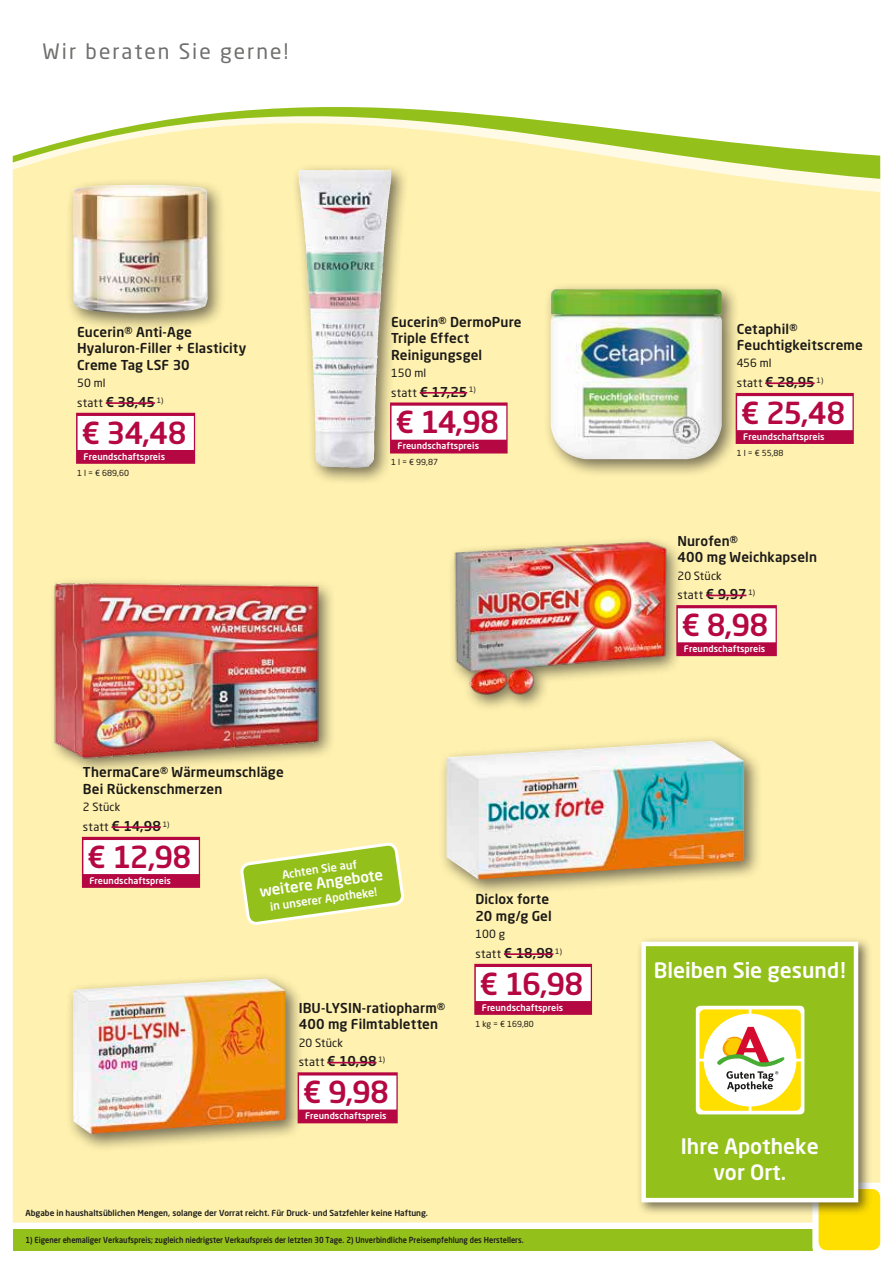
<style>
.page{position:relative;width:893px;height:1263px;background:#fff}
.page>*{position:absolute;margin:0;border:0;box-sizing:border-box;transform-origin:0 0}
._04_Angebotspreis{font:500 30px "Neo Sans Pro";letter-spacing:-.025em;color:#b50843}
._03_statt_Preis{font:500 21px/25.5px "Neo Sans Pro";color:#fff;text-align:center}
.t1{font:21px "Neo Sans Pro";letter-spacing:.095em;color:#6f6f6e}
.t2{font:500 15px "Neo Sans Pro";color:#fff}
._01_Artikel{font:500 13.5px/16.5px "Neo Sans Pro";letter-spacing:.01em;color:#1a1918}
._03_statt_Preis-2{font:500 13.5px "Neo Sans Pro";letter-spacing:-.005em;color:#1a1918}
._03_statt_Preis-3{font:11.55px "Neo Sans Pro";letter-spacing:.025em;color:#1a1918}
._02_Text{font:11.25px "Neo Sans Pro";letter-spacing:.015em;color:#1a1918}
.t3{font:500 11.25px "Neo Sans Pro";color:#fff}
._07_T_Wirberaten{font:500 9px "Neo Sans Pro";letter-spacing:.01em;color:#fff}
.t4{font:500 8.25px "Neo Sans Pro";color:#1d1d1b;scale:.9 1}
.t5{font:500 8.25px "Neo Sans Pro";color:#1d1d1b}
._05_Grundpreis{font:8.25px "Neo Sans Pro";color:#1a1918}
.s1{font-weight:400;font-size:11.55px}
.s2{font-weight:500;font-size:13.5px}
</style>
<div class="page">
<div style="left:13px;top:192px;width:867px;height:1030px;background:#fff1af"></div>
<svg style="left:13px;top:179px;width:867px;height:13px;background:#fff1b5"></svg>
<svg style="left:13px;top:107px;width:867px;height:72px"></svg>
<div style="left:13px;top:1229px;width:867px;height:21px;background:#94c01c"></div>
<svg style="left:812px;top:1182px;width:74px;height:74px"></svg>
<div style="left:819px;top:1189px;width:61px;height:61px;background:#ffdf00;border-radius:9px"></div>
<div style="left:636px;top:936px;width:236px;height:280px;background:#1a1918;opacity:.6"></div>
<div style="left:641px;top:942px;width:217px;height:260px;background:#94c01c;border:4px solid #fff"></div>
<div style="left:696px;top:1006px;width:108px;height:108px;background:#fff;border-radius:4px"></div>
<svg style="left:699px;top:1009px;width:102px;height:102px"></svg>
<div style="left:448px;top:535px;width:235px;height:177px;background:#1a1918;opacity:.6"></div>
<img style="left:446px;top:539px;width:225px;height:159px">
<div style="left:676px;top:605px;width:101px;height:51px;background:#b50843"></div>
<div style="left:678px;top:608px;width:98px;height:34px;background:#fff"></div>
<hr style="left:706px;top:595px;width:40px;height:1px;background:#b50843">
<div style="left:48px;top:577px;width:288px;height:198px;background:#1a1918;opacity:.6"></div>
<img style="left:49px;top:576px;width:276px;height:189px">
<div style="left:82px;top:837px;width:118px;height:51px;background:#b50843"></div>
<div style="left:83px;top:840px;width:116px;height:34px;background:#fff"></div>
<hr style="left:112px;top:826px;width:49px;height:2px;background:#b50843">
<div style="left:66px;top:177px;width:160px;height:155px;background:#1a1918;opacity:.6"></div>
<img style="left:73px;top:185px;width:135px;height:128px">
<div style="left:76px;top:413px;width:119px;height:51px;background:#b50843"></div>
<div style="left:78px;top:416px;width:116px;height:34px;background:#fff"></div>
<hr style="left:106px;top:402px;width:49px;height:2px;background:#b50843">
<div style="left:291px;top:162px;width:118px;height:324px;background:#1a1918;opacity:.6"></div>
<img style="left:297px;top:170px;width:69px;height:148px">
<div style="left:390px;top:402px;width:118px;height:51px;background:#b50843"></div>
<div style="left:392px;top:406px;width:114px;height:34px;background:#fff"></div>
<hr style="left:420px;top:392px;width:47px;height:2px;background:#b50843">
<div style="left:543px;top:282px;width:197px;height:195px;background:#1a1918;opacity:.6"></div>
<img style="left:551px;top:289px;width:171px;height:170px">
<div style="left:736px;top:393px;width:118px;height:51px;background:#b50843"></div>
<div style="left:737px;top:396px;width:115px;height:34px;background:#fff"></div>
<hr style="left:765px;top:382px;width:50px;height:2px;background:#b50843">
<div style="left:66px;top:972px;width:238px;height:180px;background:#1a1918;opacity:.6"></div>
<img style="left:73px;top:979px;width:213px;height:155px">
<div style="left:298px;top:1072px;width:100px;height:51px;background:#b50843"></div>
<div style="left:299px;top:1075px;width:97px;height:34px;background:#fff"></div>
<hr style="left:327px;top:1062px;width:49px;height:1px;background:#b50843">
<div style="left:439px;top:734px;width:323px;height:163px;background:#1a1918;opacity:.6"></div>
<img style="left:446px;top:741px;width:298px;height:138px">
<div style="left:474px;top:964px;width:118px;height:51px;background:#b50843"></div>
<div style="left:476px;top:967px;width:115px;height:34px;background:#fff"></div>
<hr style="left:504px;top:953px;width:49px;height:2px;background:#b50843">
<svg style="left:241px;top:809px;width:163px;height:150px;background:#d8e07e"></svg>
<p class="t1" style="left:43px;top:38px;width:247px">Wir beraten Sie gerne!</p>
<p class="_01_Artikel" style="left:77px;top:323px;width:171px">Eucerin® Anti-Age<br>Hyaluron-Filler + Elasticity<br>Creme Tag LSF 30</p>
<p class="_02_Text" style="left:77px;top:376px;width:30px">50 ml</p>
<p class="_03_statt_Preis-2" style="left:77px;top:393px;width:88px"><span class="s1">statt</span> € 38,45 <sup>1)</sup></p>
<p class="_04_Angebotspreis" style="left:81px;top:414px;width:107px">€ 34,48</p>
<p class="_07_T_Wirberaten" style="left:84px;top:451px;width:83px">Freundschaftspreis</p>
<p class="_05_Grundpreis" style="left:77px;top:468px;width:53px">1 l = € 689,60</p>
<p class="_01_Artikel" style="left:391px;top:313px;width:132px">Eucerin® DermoPure<br>Triple Effect<br>Reinigungsgel</p>
<p class="_02_Text" style="left:391px;top:366px;width:37px">150 ml</p>
<p class="_03_statt_Preis-2" style="left:391px;top:383px;width:86px"><span class="s1">statt</span> € 17,25 <sup>1)</sup></p>
<p class="_04_Angebotspreis" style="left:395px;top:403px;width:105px">€ 14,98</p>
<p class="_07_T_Wirberaten" style="left:397px;top:440px;width:83px">Freundschaftspreis</p>
<p class="_05_Grundpreis" style="left:391px;top:457px;width:48px">1 l = € 99,87</p>
<p class="_01_Artikel" style="left:83px;top:764px;width:202px">ThermaCare® Wärmeumschläge<br>Bei Rückenschmerzen</p>
<p class="_02_Text" style="left:83px;top:800px;width:39px">2 Stück</p>
<p class="_03_statt_Preis-2" style="left:83px;top:817px;width:88px"><span class="s1">statt</span> € 14,98 <sup>1)</sup></p>
<p class="_04_Angebotspreis" style="left:87px;top:838px;width:106px">€ 12,98</p>
<p class="_07_T_Wirberaten" style="left:89px;top:875px;width:83px">Freundschaftspreis</p>
<p class="t3" style="left:281px;top:867px;width:77px;rotate:-8deg">Achten Sie auf</p>
<p class="t2" style="left:258px;top:882px;width:126px;rotate:-8deg">weitere Angebote</p>
<p class="t3" style="left:269px;top:899px;width:109px;rotate:-8deg">in unserer Apotheke!</p>
<p class="_01_Artikel" style="left:299px;top:999px;width:148px">IBU-LYSIN-ratiopharm®<br>400 mg Filmtabletten</p>
<p class="_02_Text" style="left:299px;top:1036px;width:46px">20 Stück</p>
<p class="_03_statt_Preis-2" style="left:299px;top:1053px;width:88px"><span class="s1">statt</span> € 10,98 <sup>1)</sup></p>
<p class="_04_Angebotspreis" style="left:303px;top:1073px;width:88px">€ 9,98</p>
<p class="_07_T_Wirberaten" style="left:305px;top:1110px;width:83px">Freundschaftspreis</p>
<p class="_01_Artikel" style="left:475px;top:891px;width:78px">Diclox forte<br>20 mg/g Gel</p>
<p class="_02_Text" style="left:475px;top:927px;width:31px">100 g</p>
<p class="_03_statt_Preis-2" style="left:475px;top:944px;width:88px"><span class="s1">statt</span> € 18,98 <sup>1)</sup></p>
<p class="_04_Angebotspreis" style="left:480px;top:965px;width:105px">€ 16,98</p>
<p class="_07_T_Wirberaten" style="left:482px;top:1002px;width:83px">Freundschaftspreis</p>
<p class="_05_Grundpreis" style="left:475px;top:1019px;width:60px">1 kg = € 169,80</p>
<p class="t5" style="left:26px;top:1208px;width:404px">Abgabe in haushaltsüblichen Mengen, solange der Vorrat reicht. Für Druck- und Satzfehler keine Haftung.</p>
<p class="t4" style="left:26px;top:1234px;width:555px">1) Eigener ehemaliger Verkaufspreis; zugleich niedrigster Verkaufspreis der letzten 30 Tage. 2) Unverbindliche Preisempfehlung des Herstellers.</p>
<p class="_01_Artikel" style="left:737px;top:320px;width:62px">Cetaphil®</p>
<p class="_01_Artikel" style="left:737px;top:336px;width:128px">Feuchtigkeitscreme</p>
<p class="_02_Text" style="left:737px;top:356px;width:36px">456 ml</p>
<p class="_03_statt_Preis-2" style="left:737px;top:373px;width:88px"><span class="s1">statt</span> € 28,95 <sup>1)</sup></p>
<p class="_04_Angebotspreis" style="left:741px;top:394px;width:106px">€ 25,48</p>
<p class="_07_T_Wirberaten" style="left:743px;top:431px;width:83px">Freundschaftspreis</p>
<p class="_05_Grundpreis" style="left:737px;top:448px;width:48px">1 l = € 55,88</p>
<p class="_01_Artikel" style="left:677px;top:532px;width:141px">Nurofen®<br>400 mg Weichkapseln</p>
<p class="_02_Text" style="left:677px;top:569px;width:46px">20 Stück</p>
<p class="_03_statt_Preis-3" style="left:677px;top:588px;width:79px">statt <span class="s2">€ 9,97</span> <sup>1)</sup></p>
<p class="_04_Angebotspreis" style="left:682px;top:606px;width:88px">€ 8,98</p>
<p class="_07_T_Wirberaten" style="left:684px;top:643px;width:83px">Freundschaftspreis</p>
<p class="_03_statt_Preis" style="left:654px;top:957px;width:194px">Bleiben Sie gesund!</p>
<p class="_03_statt_Preis" style="left:681px;top:1133px;width:139px">Ihre Apotheke vor Ort.</p>
</div>
